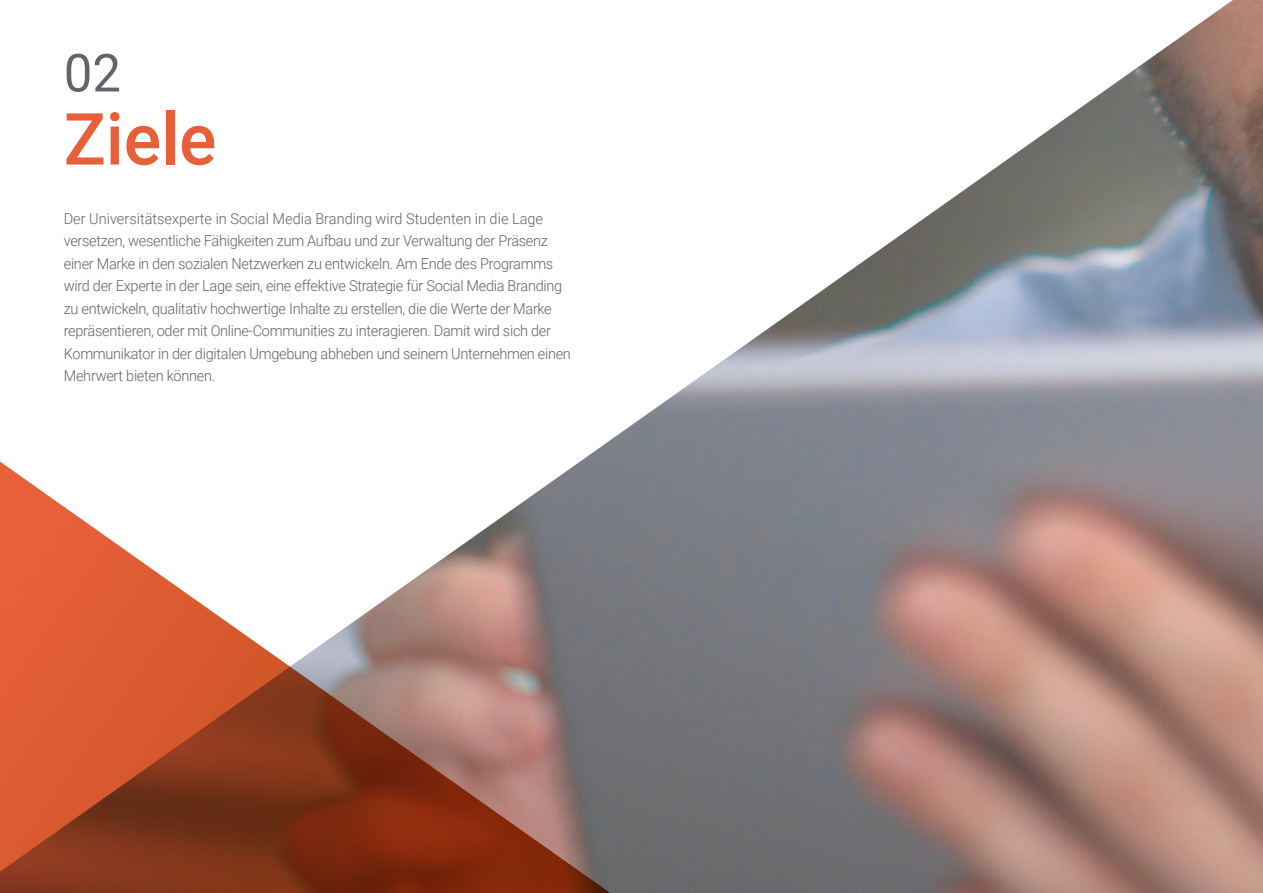
<style>
.page{position:relative;width:1263px;height:893px;background:#fff}
.page>*{position:absolute;margin:0;border:0;box-sizing:border-box;transform-origin:0 0}
.t1{font:500 72px "Roboto";color:#e7603a}
.t2{font:52.5px "Roboto";color:#61646a}
.t3{font:300 15px/22.5px "Roboto";letter-spacing:-.02em;color:#61646a}
</style>
<div class="page">
<img style="left:602px;top:0;width:661px;height:893px">
<svg style="left:0;top:446px;width:640px;height:447px"></svg>
<h2 class="t2" style="left:64px;top:36px;width:59px">02</h2>
<h1 class="t1" style="left:64px;top:89px;width:154px">Ziele</h1>
<p class="t3" style="left:64px;top:207px;width:509px">Der Universitätsexperte in Social Media Branding wird Studenten in die Lage versetzen, wesentliche Fähigkeiten zum Aufbau und zur Verwaltung der Präsenz einer Marke in den sozialen Netzwerken zu entwickeln. Am Ende des Programms wird der Experte in der Lage sein, eine effektive Strategie für Social Media Branding zu entwickeln, qualitativ hochwertige Inhalte zu erstellen, die die Werte der Marke repräsentieren, oder mit Online-Communities zu interagieren. Damit wird sich der Kommunikator in der digitalen Umgebung abheben und seinem Unternehmen einen Mehrwert bieten können.</p>
</div>
